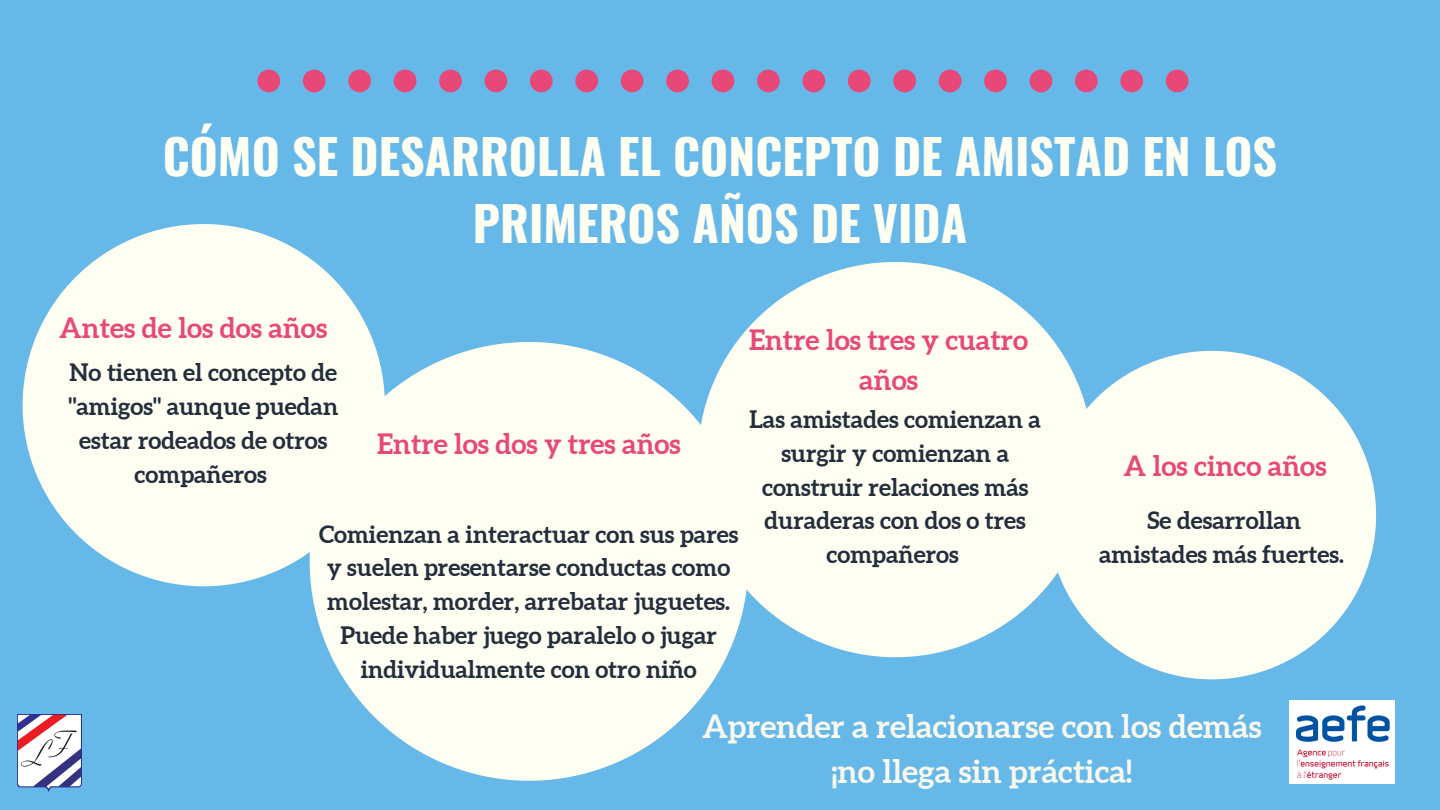
<style>
.page{position:relative;width:1440px;height:810px;background:#65b8e8}
.page>*{position:absolute;margin:0;border:0;box-sizing:border-box;transform-origin:0 0}
.t1{font:700 48px/66.8px "Oswald";color:#fefff2;text-align:center}
.t2{font:700 32px/45px "Aleo";color:#f8f8ee;text-align:center}
.t3{font:700 28px/39.8px "Aleo";color:#e84878;text-align:center}
.t4{font:700 24px/33.8px "Aleo";color:#242d3c;text-align:center}
</style>
<div class="page">
<svg style="left:311px;top:342px;width:416px;height:439px;background:#e6f4f0"></svg>
<svg style="left:23px;top:224px;width:362px;height:362px;fill:#fefff2"></svg>
<svg style="left:698px;top:262px;width:363px;height:395px;background:#e8f4f0"></svg>
<svg style="left:257px;top:70px;width:23px;height:22px"></svg>
<svg style="left:303px;top:70px;width:23px;height:22px"></svg>
<svg style="left:348px;top:70px;width:23px;height:22px"></svg>
<svg style="left:394px;top:70px;width:22px;height:22px"></svg>
<svg style="left:439px;top:70px;width:23px;height:22px"></svg>
<svg style="left:485px;top:70px;width:22px;height:22px"></svg>
<svg style="left:530px;top:70px;width:23px;height:22px"></svg>
<svg style="left:575px;top:70px;width:23px;height:22px"></svg>
<svg style="left:621px;top:70px;width:23px;height:22px"></svg>
<svg style="left:666px;top:70px;width:23px;height:22px"></svg>
<svg style="left:712px;top:70px;width:22px;height:22px"></svg>
<svg style="left:757px;top:70px;width:23px;height:22px"></svg>
<svg style="left:802px;top:70px;width:23px;height:22px"></svg>
<svg style="left:848px;top:70px;width:23px;height:22px"></svg>
<svg style="left:893px;top:70px;width:23px;height:22px"></svg>
<svg style="left:939px;top:70px;width:22px;height:22px"></svg>
<svg style="left:984px;top:70px;width:23px;height:22px"></svg>
<svg style="left:1030px;top:70px;width:22px;height:22px"></svg>
<svg style="left:1075px;top:70px;width:23px;height:22px"></svg>
<svg style="left:1120px;top:70px;width:23px;height:22px"></svg>
<svg style="left:1166px;top:70px;width:23px;height:22px"></svg>
<svg style="left:1048px;top:351px;width:328px;height:328px;fill:#fefff2"></svg>
<img style="left:17px;top:714px;width:64px;height:78px">
<img style="left:1290px;top:701px;width:105px;height:83px">
<h1 class="t1" style="left:163px;top:121px;width:1116px">CÓMO SE DESARROLLA EL CONCEPTO DE AMISTAD EN LOS<br>PRIMEROS AÑOS DE VIDA</h1>
<p class="t3" style="left:59px;top:307px;width:270px">Antes de los dos años</p>
<p class="t4" style="left:68px;top:356px;width:271px">No tienen el concepto de "amigos" aunque puedan estar rodeados de otros compañeros</p>
<p class="t3" style="left:377px;top:424px;width:305px">Entre los dos y tres años</p>
<p class="t4" style="left:319px;top:517px;width:421px">Comienzan a interactuar con sus pares y suelen presentarse conductas como molestar, morder, arrebatar juguetes.<br>Puede haber juego paralelo o jugar individualmente con otro niño</p>
<p class="t3" style="left:749px;top:320px;width:281px">Entre los tres y cuatro años</p>
<p class="t4" style="left:749px;top:402px;width:293px">Las amistades comienzan a surgir y comienzan a construir relaciones más duraderas con dos o tres compañeros</p>
<p class="t3" style="left:1124px;top:446px;width:204px">A los cinco años</p>
<p class="t4" style="left:1099px;top:504px;width:246px">Se desarrollan amistades más fuertes.</p>
<h2 class="t2" style="left:702px;top:704px;width:561px">Aprender a relacionarse con los demás ¡no llega sin práctica!</h2>
</div>
